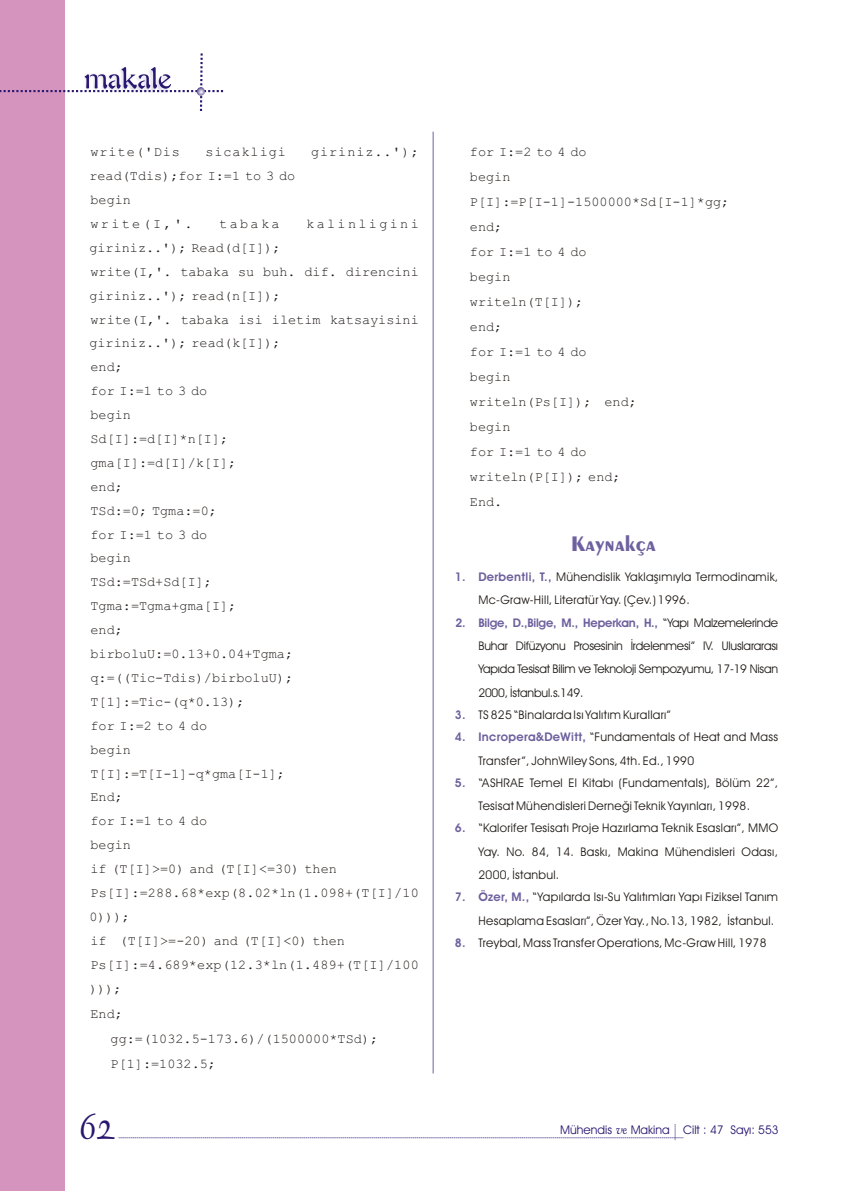
<style>
.page{position:relative;width:851px;height:1191px;background:#fff}
.page>*{position:absolute;margin:0;border:0;box-sizing:border-box;transform-origin:0 0}
.t1{font:37.5px "TR Dauphin";color:#291770}
.t2{font:700 22.5px "TR Penguin";color:#6e619e}
.t3{font:13.5px/23.9px "Courier New";color:#1f1a17}
.t4{font:13.5px "Courier New";letter-spacing:.07em;color:#1f1a17}
.t5{font:13.5px "Courier New";letter-spacing:.175em;color:#1f1a17}
.t6{font:12px "Avant Garde Bk BT";letter-spacing:.03em;color:#1f1a17}
.t7{font:12px "Avant Garde Bk BT";letter-spacing:-.015em;color:#1f1a17}
.t8{font:700 12px "Avant Garde Bk BT";letter-spacing:-.015em;color:#6e619e}
.t9{font:12px "Avant Garde Bk BT";color:#291770}
.s1{font-weight:700;color:#6e619e}
.s2{font-weight:400;color:#1f1a17}
.s3{font-family:"TR Dauphin"}
</style>
<div class="page">
<div style="left:0;top:0;width:65px;height:1191px;background:#d494bd"></div>
<svg style="left:0;top:53px;width:224px;height:58px"></svg>
<svg style="left:118px;top:1124px;width:565px;height:16px"></svg>
<hr style="left:433px;top:132px;width:1px;height:941px;background:#6e619e">
<p class="t4" style="left:90px;top:148px;width:91px">write('Dis</p>
<p class="t4" style="left:205px;top:148px;width:82px">sicakligi</p>
<p class="t4" style="left:311px;top:148px;width:109px">giriniz..');</p>
<p class="t3" style="left:470px;top:141px;width:118px">for I:=2 to 4 do</p>
<p class="t3" style="left:89px;top:165px;width:207px">read(Tdis);for I:=1 to 3 do</p>
<p class="t3" style="left:470px;top:166px;width:42px">begin</p>
<p class="t3" style="left:90px;top:189px;width:42px">begin</p>
<p class="t3" style="left:470px;top:191px;width:261px">P[I]:=P[I-1]-1500000*Sd[I-1]*gg;</p>
<p class="t3" style="left:90px;top:213px;width:104px">write(I,'.</p>
<p class="t3" style="left:219px;top:213px;width:62px">tabaka</p>
<p class="t5" style="left:306px;top:220px;width:114px">kalinligini</p>
<p class="t3" style="left:470px;top:216px;width:34px">end;</p>
<p class="t3" style="left:89px;top:237px;width:193px">giriniz..'); Read(d[I]);</p>
<p class="t3" style="left:470px;top:241px;width:118px">for I:=1 to 4 do</p>
<p class="t3" style="left:90px;top:261px;width:330px">write(I,'. tabaka su buh. dif. direncini</p>
<p class="t3" style="left:470px;top:266px;width:42px">begin</p>
<p class="t3" style="left:89px;top:285px;width:193px">giriniz..'); read(n[I]);</p>
<p class="t3" style="left:90px;top:309px;width:330px">write(I,'. tabaka isi iletim katsayisini</p>
<p class="t3" style="left:89px;top:333px;width:193px">giriniz..'); read(k[I]);</p>
<p class="t3" style="left:90px;top:357px;width:34px">end;</p>
<p class="t3" style="left:90px;top:380px;width:118px">for I:=1 to 3 do</p>
<p class="t3" style="left:90px;top:404px;width:42px">begin</p>
<p class="t3" style="left:90px;top:428px;width:139px">Sd[I]:=d[I]*n[I];</p>
<p class="t3" style="left:90px;top:452px;width:147px">gma[I]:=d[I]/k[I];</p>
<p class="t3" style="left:90px;top:476px;width:34px">end;</p>
<p class="t3" style="left:90px;top:500px;width:128px">TSd:=0; Tgma:=0; for I:=1 to 3 do begin</p>
<p class="t3" style="left:90px;top:572px;width:123px">TSd:=TSd+Sd[I];</p>
<p class="t3" style="left:90px;top:595px;width:147px">Tgma:=Tgma+gma[I];</p>
<p class="t3" style="left:90px;top:619px;width:34px">end;</p>
<p class="t3" style="left:90px;top:643px;width:204px">birboluU:=0.13+0.04+Tgma;</p>
<p class="t3" style="left:90px;top:667px;width:204px">q:=((Tic-Tdis)/birboluU);</p>
<p class="t3" style="left:90px;top:691px;width:155px">T[1]:=Tic-(q*0.13);</p>
<p class="t3" style="left:90px;top:715px;width:118px">for I:=2 to 4 do</p>
<p class="t3" style="left:90px;top:739px;width:42px">begin</p>
<p class="t3" style="left:90px;top:763px;width:196px">T[I]:=T[I-1]-q*gma[I-1];</p>
<p class="t3" style="left:90px;top:787px;width:34px">End;</p>
<p class="t3" style="left:90px;top:811px;width:118px">for I:=1 to 4 do</p>
<p class="t3" style="left:90px;top:834px;width:42px">begin</p>
<p class="t3" style="left:470px;top:291px;width:115px">writeln(T[I]);</p>
<p class="t3" style="left:470px;top:316px;width:34px">end;</p>
<p class="t3" style="left:470px;top:341px;width:118px">for I:=1 to 4 do</p>
<p class="t3" style="left:470px;top:366px;width:42px">begin</p>
<p class="t3" style="left:470px;top:391px;width:168px">writeln(Ps[I]); end;</p>
<p class="t3" style="left:470px;top:416px;width:42px">begin</p>
<p class="t3" style="left:470px;top:441px;width:118px">for I:=1 to 4 do</p>
<p class="t3" style="left:470px;top:466px;width:152px">writeln(P[I]); end;</p>
<p class="t3" style="left:470px;top:491px;width:34px">End.</p>
<h2 class="t2" style="left:571px;top:535px;width:87px">Kaynakça</h2>
<p class="t6" style="left:455px;top:572px;width:325px"><span class="s1">1. Derbentli, T.,</span> Mühendislik Yaklaþýmýyla Termodinamik,</p>
<p class="t6" style="left:478px;top:595px;width:213px">Mc-Graw-Hill, Literatür Yay. (Çev.) 1996.</p>
<p class="t8" style="left:455px;top:617px;width:324px">2. Bilge, D.,Bilge, M., Heperkan, H., <span class="s2">“Yapý Malzemelerinde</span></p>
<p class="t7" style="left:478px;top:641px;width:301px">Buhar Difüzyonu Prosesinin Ýrdelenmesi” IV. Uluslararasý</p>
<p class="t7" style="left:478px;top:664px;width:301px">Yapýda Tesisat Bilim ve Teknoloji Sempozyumu, 17-19 Nisan</p>
<p class="t8" style="left:455px;top:710px;width:12px">3.</p>
<p class="t7" style="left:478px;top:688px;width:107px">2000, Ýstanbul.s.149.</p>
<p class="t6" style="left:478px;top:710px;width:194px">TS 825 “Binalarda Isý Yalýtým Kurallarý”</p>
<p class="t6" style="left:455px;top:732px;width:325px"><span class="s1">4. Incropera&amp;DeWitt,</span> “Fundamentals of Heat and Mass</p>
<p class="t8" style="left:455px;top:778px;width:12px">5.</p>
<p class="t8" style="left:455px;top:823px;width:12px">6.</p>
<p class="t6" style="left:478px;top:755px;width:217px">Transfer”, JohnWiley Sons, 4th. Ed., 1990</p>
<p class="t6" style="left:478px;top:778px;width:301px">“ASHRAE Temel El Kitabý (Fundamentals), Bölüm 22”,</p>
<p class="t6" style="left:478px;top:801px;width:273px">Tesisat Mühendisleri Derneði Teknik Yayýnlarý, 1998.</p>
<p class="t6" style="left:478px;top:823px;width:301px">“Kalorifer Tesisatý Proje Hazýrlama Teknik Esaslarý”, MMO</p>
<p class="t6" style="left:478px;top:847px;width:301px">Yay. No. 84, 14. Baský, Makina Mühendisleri Odasý,</p>
<p class="t3" style="left:90px;top:858px;width:248px">if (T[I]&gt;=0) and (T[I]&lt;=30) then</p>
<p class="t6" style="left:478px;top:870px;width:82px">2000, Ýstanbul.</p>
<p class="t3" style="left:90px;top:882px;width:330px">Ps[I]:=288.68*exp(8.02*ln(1.098+(T[I]/10</p>
<p class="t6" style="left:455px;top:892px;width:325px"><span class="s1">7. Özer, M.,</span> “Yapýlarda Isý-Su Yalýtýmlarý Yapý Fiziksel Taným</p>
<p class="t3" style="left:89px;top:906px;width:42px">0)));</p>
<p class="t6" style="left:478px;top:916px;width:297px">Hesaplama Esaslarý”, Özer Yay., No.13, 1982, Ýstanbul.</p>
<p class="t3" style="left:90px;top:930px;width:256px">if (T[I]&gt;=-20) and (T[I]&lt;0) then</p>
<p class="t6" style="left:478px;top:938px;width:289px">Treybal, Mass Transfer Operations, Mc-Graw Hill, 1978</p>
<p class="t3" style="left:90px;top:954px;width:330px">Ps[I]:=4.689*exp(12.3*ln(1.489+(T[I]/100</p>
<p class="t3" style="left:89px;top:978px;width:34px">)));</p>
<p class="t3" style="left:90px;top:1003px;width:34px">End;</p>
<p class="t3" style="left:111px;top:1028px;width:269px">gg:=(1032.5-173.6)/(1500000*TSd);</p>
<p class="t3" style="left:111px;top:1053px;width:107px">P[1]:=1032.5;</p>
<p class="t8" style="left:455px;top:938px;width:12px">8.</p>
<h1 class="t1" style="left:80px;top:1104px;width:37px">62</h1>
<p class="t9" style="left:560px;top:1125px;width:220px">Mühendis <span class="s3">ve</span> Makina Cilt : 47 Sayý: 553</p>
</div>
